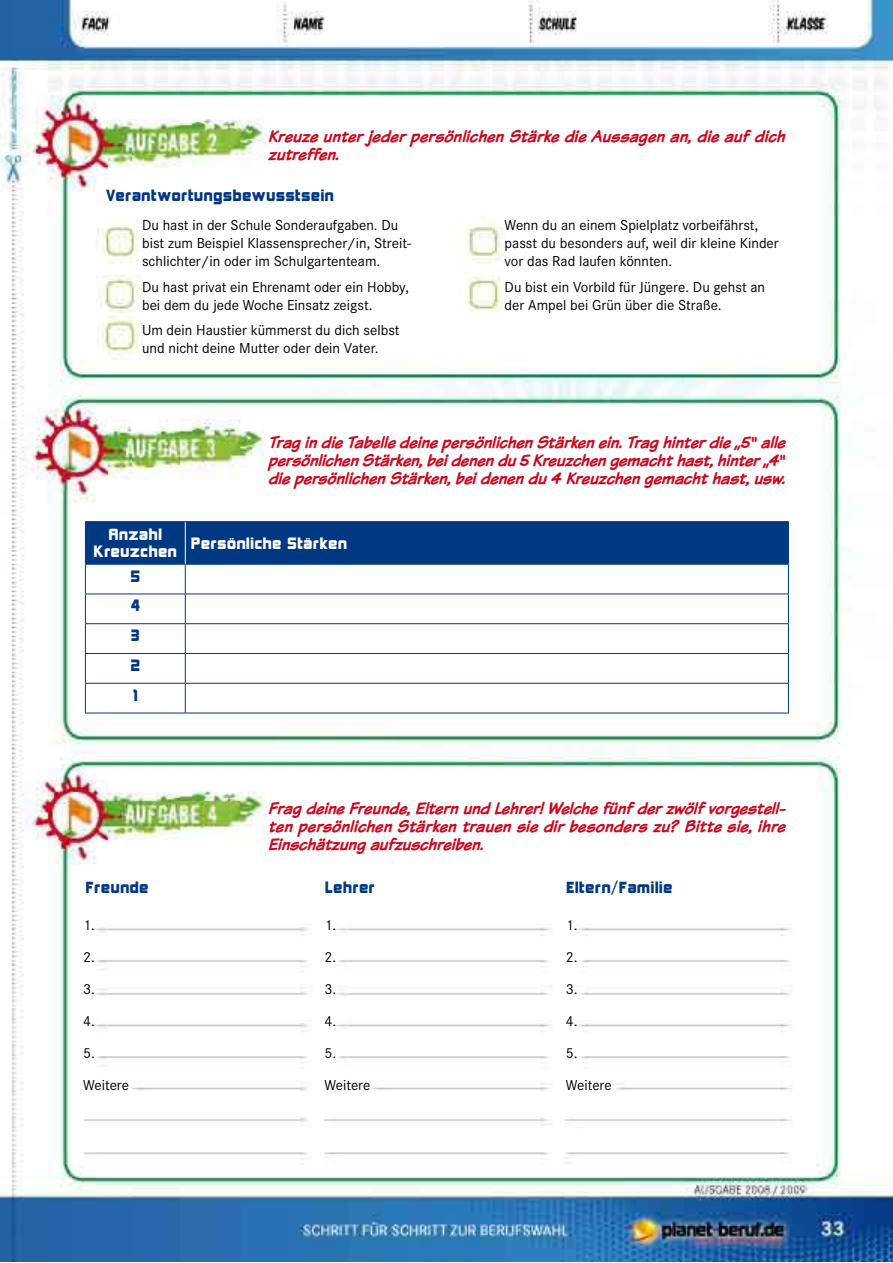
<style>
.page{position:relative;width:893px;height:1263px;background:#fff}
.page>*{position:absolute;margin:0;border:0;box-sizing:border-box;transform-origin:0 0}
.t1{font:italic 700 18px/18px "Komika Text";letter-spacing:.01em;color:#cd071e;text-align:justify}
.t2{font:15px/32px "Corporate S";color:#000}
.t3{font:15px/29.7px "Kimberley";letter-spacing:.05em;color:#003882;text-align:justify}
.t4{font:15px/16.5px "Kimberley";letter-spacing:.05em;color:#fff;text-align:center}
</style>
<div class="page">
<img style="left:0;top:0;width:892px;height:1261px">
<div style="left:86px;top:522px;width:702px;height:42px;background:#003882"></div>
<hr style="left:185px;top:522px;width:1px;height:42px;background:#fff">
<hr style="left:85px;top:522px;width:1px;height:42px;background:#003882">
<hr style="left:788px;top:522px;width:1px;height:42px;background:#003882">
<hr style="left:85px;top:521px;width:100px;height:1px;background:#003882">
<hr style="left:185px;top:521px;width:604px;height:1px;background:#003882">
<hr style="left:85px;top:564px;width:100px;height:1px;background:#003882">
<hr style="left:85px;top:564px;width:1px;height:30px;background:#003882">
<hr style="left:185px;top:564px;width:604px;height:1px;background:#003882">
<hr style="left:185px;top:564px;width:1px;height:30px;background:#003882">
<hr style="left:788px;top:564px;width:1px;height:30px;background:#003882">
<hr style="left:85px;top:594px;width:100px;height:1px;background:#003882">
<hr style="left:185px;top:594px;width:604px;height:1px;background:#003882">
<hr style="left:85px;top:623px;width:100px;height:1px;background:#003882">
<hr style="left:185px;top:623px;width:604px;height:1px;background:#003882">
<hr style="left:85px;top:653px;width:100px;height:1px;background:#003882">
<hr style="left:185px;top:653px;width:604px;height:1px;background:#003882">
<hr style="left:85px;top:683px;width:100px;height:1px;background:#003882">
<svg style="left:85px;top:594px;width:1px;height:119px"></svg>
<hr style="left:185px;top:683px;width:604px;height:1px;background:#003882">
<svg style="left:185px;top:594px;width:1px;height:119px"></svg>
<svg style="left:788px;top:594px;width:1px;height:119px"></svg>
<hr style="left:85px;top:713px;width:100px;height:1px;background:#003882">
<hr style="left:185px;top:713px;width:604px;height:1px;background:#003882">
<p class="t1" style="left:268px;top:126px;width:518px">Kreuze unter jeder persönlichen Stärke die Aussagen an, die auf dich zutreffen.</p>
<p class="t3" style="left:106px;top:181px;width:229px">Verantwortungsbewusstsein</p>
<p class="t2" style="left:142px;top:216px;width:271px;line-height:18px">Du hast in der Schule Sonderaufgaben. Du bist zum Beispiel Klassensprecher/in, Streit&shy;schlichter/in oder im Schulgartenteam.</p>
<p class="t2" style="left:142px;top:278px;width:268px;line-height:18px">Du hast privat ein Ehrenamt oder ein Hobby, bei dem du jede Woche Einsatz zeigst.</p>
<p class="t2" style="left:142px;top:321px;width:259px;line-height:18px">Um dein Haustier kümmerst du dich selbst und nicht deine M utter oder dein Vater.</p>
<p class="t2" style="left:505px;top:216px;width:276px;line-height:18px">Wenn du an einem Spielplatz vorbeifährst, passt du besonders auf, weil dir kleine Kinder vor das Rad laufen könnten.</p>
<p class="t2" style="left:505px;top:278px;width:262px;line-height:18px">Du bist ein Vorbild für Jüngere. Du gehst an der Ampel bei Grün über die Straße.</p>
<p class="t1" style="left:268px;top:433px;width:518px">Trag in die Tabelle deine persönlichen Stärken ein. Trag hinter die „5“ alle persönlichen Stärken, bei denen du 5 Kreuzchen gemacht hast, hinter „4“ die persönlichen Stärken, bei denen du 4 Kreuzchen gemacht hast, usw.</p>
<p class="t4" style="left:94px;top:527px;width:84px">Anzahl<br>Kreuzchen</p>
<p class="t4" style="left:191px;top:535px;width:157px">Persönliche Stärken</p>
<p class="t3" style="left:131px;top:562px;width:11px">5<br>4<br>3<br>2<br>1</p>
<p class="t1" style="left:268px;top:798px;width:520px">Frag deine Freunde, Eltern und Lehrer! Welche fünf der zwölf vorgestell&shy;ten persönlichen Stärken trauen sie dir besonders zu? Bitte sie, ihre Einschätzung aufzuschreiben.</p>
<p class="t3" style="left:86px;top:873px;width:64px">Freunde</p>
<p class="t3" style="left:325px;top:873px;width:51px">Lehrer</p>
<p class="t3" style="left:566px;top:873px;width:107px">Eltern/Familie</p>
<p class="t2" style="left:83px;top:909px;width:47px">1.<br>2.<br>3.<br>4.<br>5.<br>Weitere</p>
<p class="t2" style="left:325px;top:909px;width:47px">1.<br>2.<br>3.<br>4.<br>5.<br>Weitere</p>
<p class="t2" style="left:566px;top:909px;width:47px">1.<br>2.<br>3.<br>4.<br>5.<br>Weitere</p>
</div>
